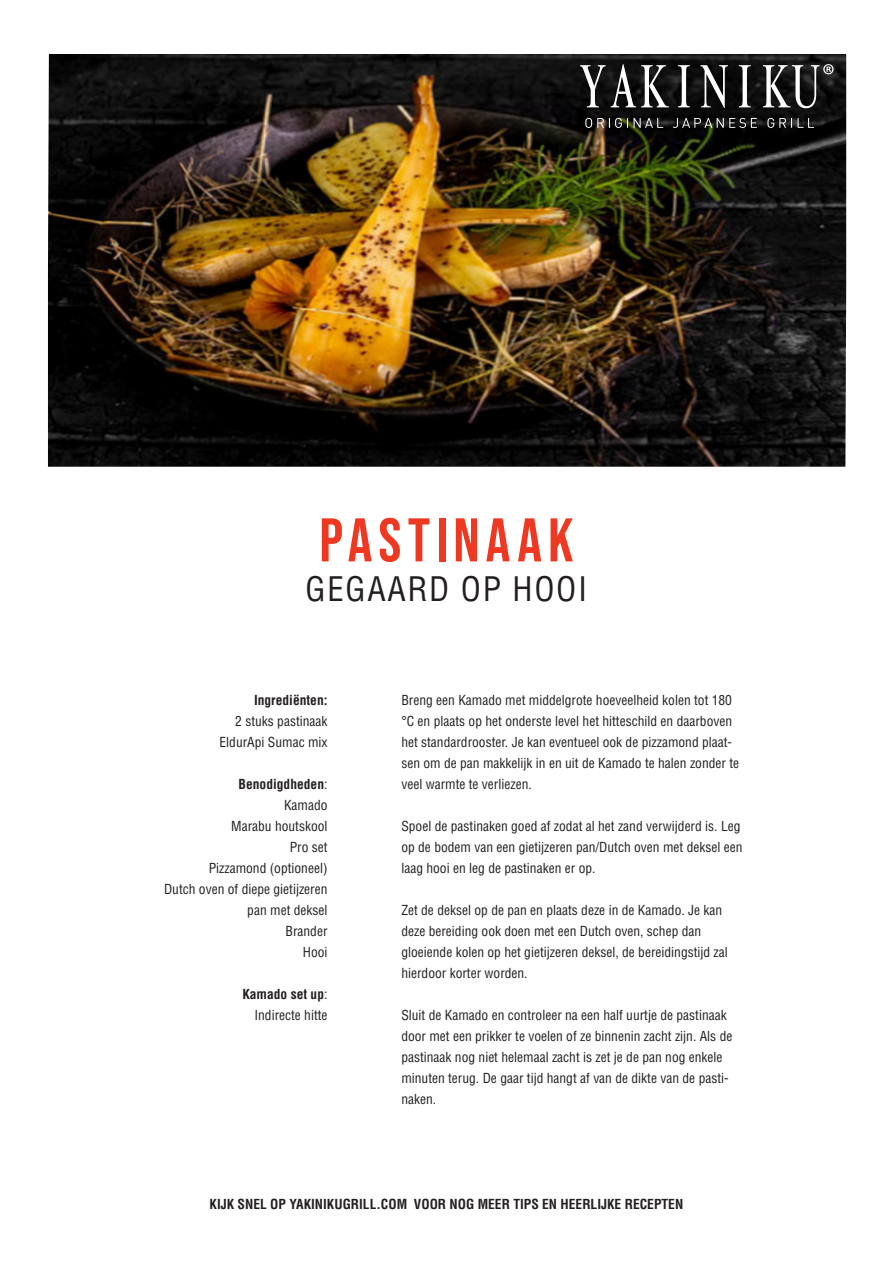
<style>
.page{position:relative;width:893px;height:1263px;background:#fff}
.page>*{position:absolute;margin:0;border:0;box-sizing:border-box;transform-origin:0 0}
.t1{font:61.5px "Bebas Neue";letter-spacing:.1em;color:#ef3822}
.t2{font:condensed 33px "Helvetica LT Std";letter-spacing:.05em;color:#231f20}
.Ingredienten_Benodigdheden{font:condensed 13.5px/21px "Helvetica LT Std";color:#231f20}
.Ingredienten_Benodigdheden-2{font:700 condensed 13.5px "Helvetica LT Std";color:#231f20}
.s1{font-weight:400}
</style>
<div class="page">
<img style="left:48px;top:54px;width:798px;height:413px">
<svg style="left:580px;top:64px;width:253px;height:64px;background:#393939"></svg>
<p class="t1" style="left:319px;top:505px;width:256px">PASTINAAK</p>
<p class="t2" style="left:306px;top:568px;width:283px">GEGAARD OP HOOI</p>
<p class="Ingredienten_Benodigdheden-2" style="left:254px;top:692px;width:75px">Ingrediënten:</p>
<p class="Ingredienten_Benodigdheden" style="left:220px;top:711px;width:109px;text-align:right">2 stuks pastinaak<br>EldurApi Sumac mix</p>
<p class="Ingredienten_Benodigdheden-2" style="left:239px;top:776px;width:90px">Benodigdheden<span class="s1">:</span></p>
<p class="Ingredienten_Benodigdheden" style="left:164px;top:795px;width:165px;text-align:right">Kamado<br>Marabu houtskool<br>Pro set<br>Pizzamond (optioneel)<br>Dutch oven of diepe gietijzeren pan met deksel<br>Brander<br>Hooi</p>
<p class="Ingredienten_Benodigdheden-2" style="left:242px;top:986px;width:87px">Kamado set up<span class="s1">:</span></p>
<p class="Ingredienten_Benodigdheden" style="left:254px;top:1005px;width:75px">Indirecte hitte</p>
<p class="Ingredienten_Benodigdheden" style="left:401px;top:690px;width:339px">Breng een Kamado met middelgrote hoeveelheid kolen tot 180 °C en plaats op het onderste level het hitteschild en daarboven het standardrooster. Je kan eventueel ook de pizzamond plaat&shy;sen om de pan makkelijk in en uit de Kamado te halen zonder te veel warmte te verliezen.</p>
<p class="Ingredienten_Benodigdheden" style="left:401px;top:816px;width:343px">Spoel de pastinaken goed af zodat al het zand verwijderd is. Leg op de bodem van een gietijzeren pan/Dutch oven met deksel een laag hooi en leg de pastinaken er op.</p>
<p class="Ingredienten_Benodigdheden" style="left:401px;top:900px;width:328px">Zet de deksel op de pan en plaats deze in de Kamado. Je kan deze bereiding ook doen met een Dutch oven, schep dan gloeiende kolen op het gietijzeren deksel, de bereidingstijd zal hierdoor korter worden.</p>
<p class="Ingredienten_Benodigdheden" style="left:401px;top:1005px;width:333px">Sluit de Kamado en controleer na een half uurtje de pastinaak door met een prikker te voelen of ze binnenin zacht zijn. Als de pastinaak nog niet helemaal zacht is zet je de pan nog enkele minuten terug. De gaar tijd hangt af van de dikte van de pasti&shy;naken.</p>
<p class="Ingredienten_Benodigdheden-2" style="left:210px;top:1196px;width:475px">KIJK SNEL OP YAKINIKUGRILL.COM VOOR NOG MEER TIPS EN HEERLIJKE RECEPTEN</p>
</div>
